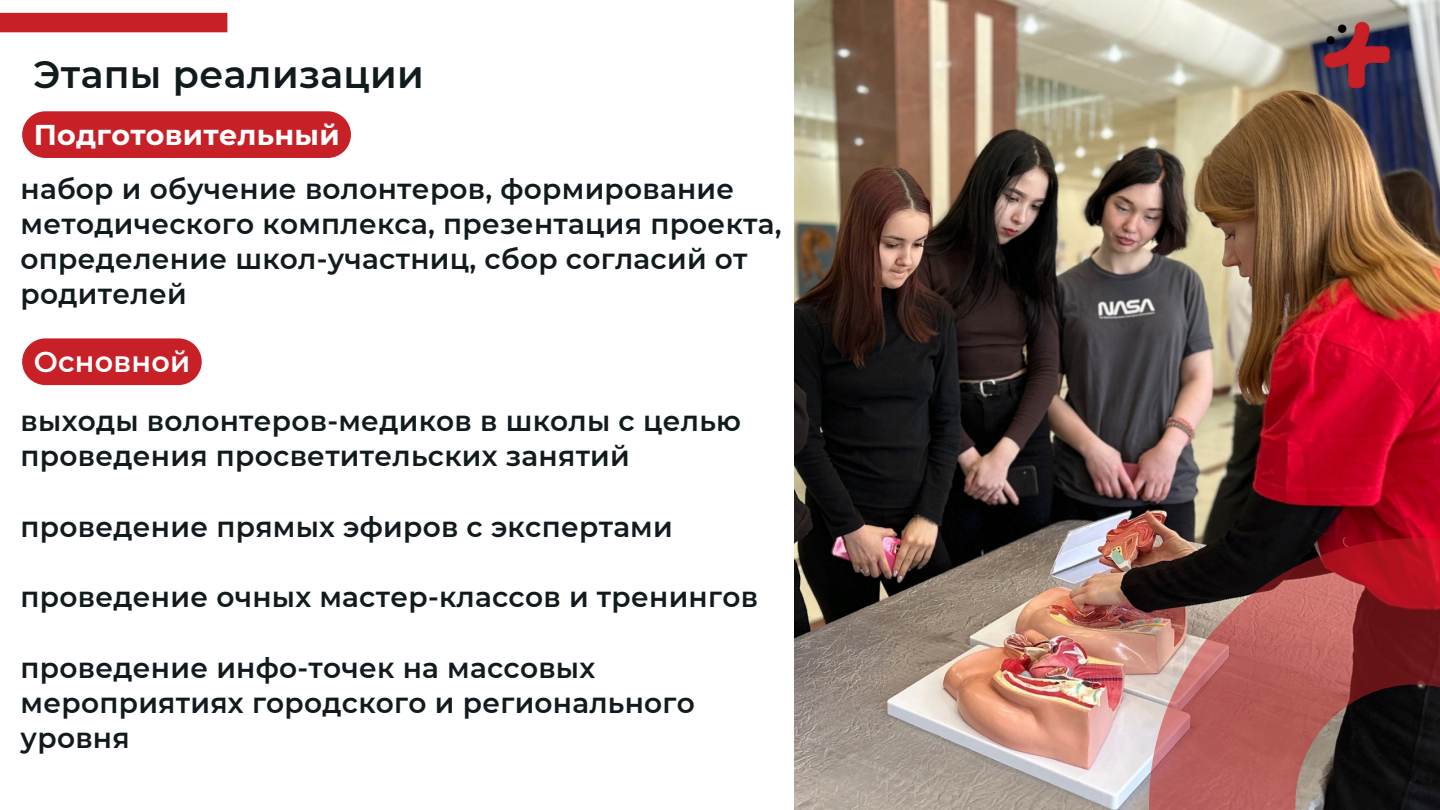
<style>
.page{position:relative;width:1440px;height:810px;background:#fff}
.page>*{position:absolute;margin:0;border:0;box-sizing:border-box;transform-origin:0 0}
.t1{font:600 38px "Montserrat";letter-spacing:.01em;color:#111b1e}
.t2{font:700 28.6px "Montserrat";letter-spacing:.01em;color:#fff}
.t3{font:600 28.6px "Montserrat";letter-spacing:.01em;color:#fff}
.t4{font:600 28px/35.2px "Montserrat";letter-spacing:.01em;color:#111b1e}
</style>
<div class="page">
<img style="left:794px;top:0;width:646px;height:810px">
<svg style="left:1149px;top:538px;width:291px;height:272px;background:#844443"></svg>
<img style="left:1319px;top:13px;width:72px;height:85px">
<div style="left:0;top:13px;width:227px;height:19px;background:#c72127"></div>
<div style="left:22px;top:111px;width:329px;height:47px;background:#c72127"></div>
<svg style="left:22px;top:338px;width:180px;height:47px;background:#ca2f35"></svg>
<h1 class="t1" style="left:34px;top:51px;width:392px">Этапы реализации</h1>
<p class="t2" style="left:34px;top:117px;width:308px">Подготовительный</p>
<p class="t4" style="left:21px;top:171px;width:763px">набор и обучение волонтеров, формирование методического комплекса, презентация проекта, определение школ-участниц, сбор согласий от родителей</p>
<p class="t3" style="left:34px;top:344px;width:158px">Основной</p>
<p class="t4" style="left:21px;top:404px;width:722px">выходы волонтеров-медиков в школы с целью проведения просветительских занятий</p>
<p class="t4" style="left:21px;top:509px;width:654px">проведение прямых эфиров с экспертами</p>
<p class="t4" style="left:21px;top:580px;width:739px">проведение очных мастер-классов и тренингов</p>
<p class="t4" style="left:21px;top:650px;width:676px">проведение инфо-точек на массовых мероприятиях городского и регионального уровня</p>
</div>
